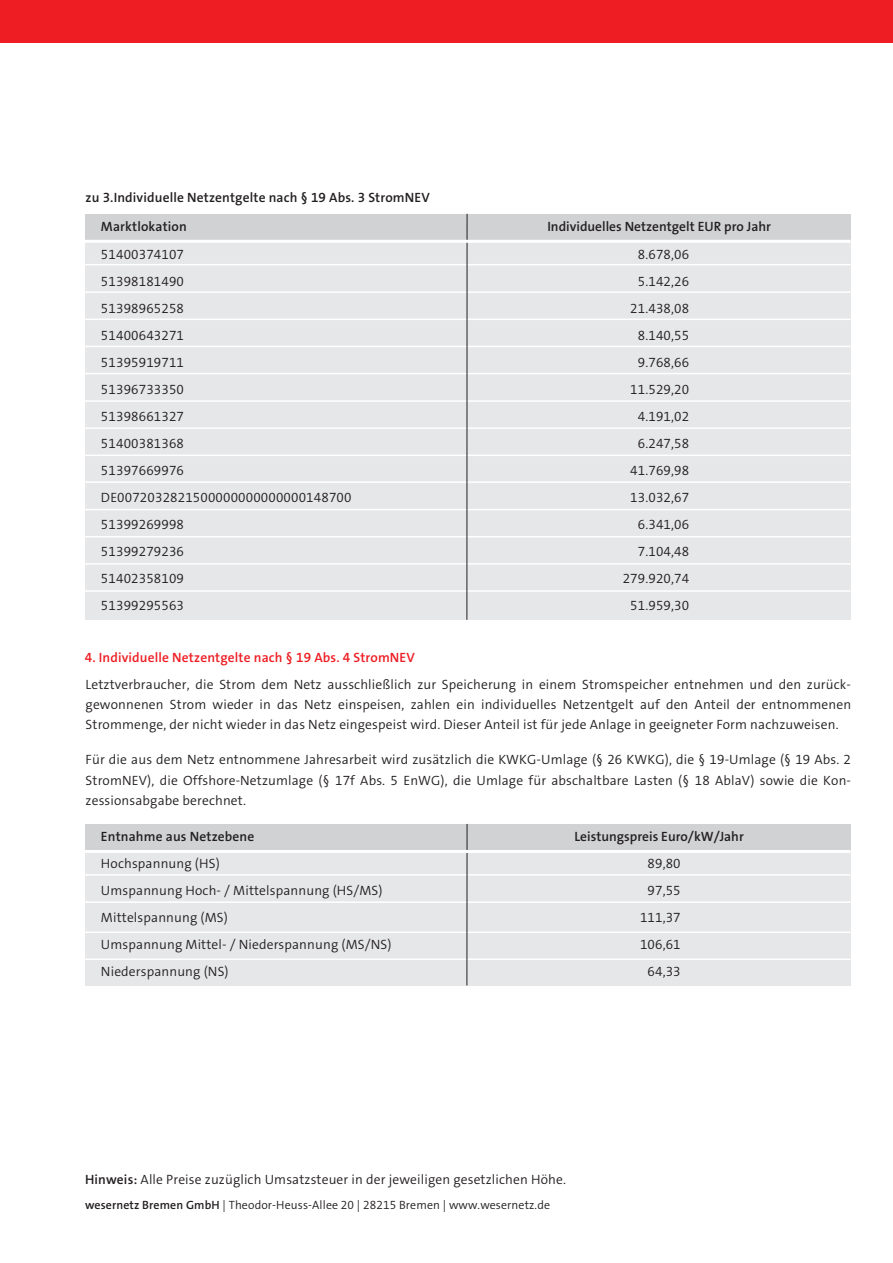
<style>
.page{position:relative;width:893px;height:1263px;background:#fff}
.page>*{position:absolute;margin:0;border:0;box-sizing:border-box;transform-origin:0 0}
.Fließtext{font:13.5px/20.2px "The Sans LP4 Se Lig";letter-spacing:.01em;color:#231f20;text-align:justify}
.Tabellentext{font:13.5px/27px "The Sans LP4 Se Lig";letter-spacing:.01em;color:#231f20}
.Tabellenzahlen{font:13.5px/27px "The Sans LP4 Se Lig";letter-spacing:.01em;color:#231f20}
.Tabellen_HEAD{font:13.5px "The Sans LP6 Se Bld";color:#231f20}
.Fließtext_Bold{font:13.5px "The Sans LP6 Se Bld";letter-spacing:.01em;color:#231f20}
.Zwischenhead{font:13.5px "The Sans LP6 Se Bld";letter-spacing:.01em;color:#ee1d23}
.Fließtext_Bold-2{font:12px "The Sans LP4 Se Lig";letter-spacing:.01em;color:#231f20}
.s1{font-family:"The Sans LP6 Se Bld"}
</style>
<div class="page">
<div style="left:0;top:0;width:893px;height:43px;background:#ee1d23"></div>
<div style="left:85px;top:236px;width:765px;height:383px;background:#e6e7e9"></div>
<div style="left:85px;top:214px;width:765px;height:26px;background:#d1d2d4"></div>
<hr style="left:84px;top:264px;width:766px;height:1px;background:#fff">
<hr style="left:84px;top:291px;width:766px;height:2px;background:#fff">
<hr style="left:84px;top:319px;width:766px;height:1px;background:#fff">
<hr style="left:84px;top:346px;width:766px;height:1px;background:#fff">
<hr style="left:84px;top:481px;width:766px;height:2px;background:#fff">
<hr style="left:84px;top:509px;width:766px;height:1px;background:#fff">
<hr style="left:84px;top:536px;width:766px;height:1px;background:#fff">
<hr style="left:84px;top:563px;width:766px;height:2px;background:#fff">
<hr style="left:84px;top:373px;width:766px;height:1px;background:#fff">
<hr style="left:84px;top:400px;width:766px;height:2px;background:#fff">
<hr style="left:84px;top:427px;width:766px;height:2px;background:#fff">
<hr style="left:84px;top:455px;width:766px;height:1px;background:#fff">
<hr style="left:84px;top:590px;width:766px;height:2px;background:#fff">
<hr style="left:466px;top:214px;width:1px;height:406px;background:#231f20">
<hr style="left:84px;top:240px;width:766px;height:3px;background:#fff">
<div style="left:85px;top:843px;width:765px;height:142px;background:#e6e7e9"></div>
<div style="left:85px;top:824px;width:765px;height:26px;background:#d1d2d4"></div>
<hr style="left:84px;top:874px;width:766px;height:2px;background:#fff">
<hr style="left:84px;top:901px;width:766px;height:2px;background:#fff">
<hr style="left:84px;top:931px;width:766px;height:2px;background:#fff">
<hr style="left:84px;top:958px;width:766px;height:2px;background:#fff">
<hr style="left:466px;top:824px;width:1px;height:161px;background:#231f20">
<hr style="left:84px;top:850px;width:766px;height:3px;background:#fff">
<p class="Fließtext_Bold" style="left:86px;top:189px;width:346px">zu 3.Individuelle Netzentgelte nach § 19 Abs. 3 StromNEV</p>
<p class="Tabellen_HEAD" style="left:101px;top:217px;width:87px">Marktlokation</p>
<p class="Tabellentext" style="left:101px;top:241px;width:85px">51400374107</p>
<p class="Tabellentext" style="left:101px;top:268px;width:85px">51398181490</p>
<p class="Tabellentext" style="left:101px;top:295px;width:85px">51398965258</p>
<p class="Tabellentext" style="left:101px;top:322px;width:85px">51400643271</p>
<p class="Tabellentext" style="left:101px;top:349px;width:85px">51395919711</p>
<p class="Tabellentext" style="left:101px;top:376px;width:85px">51396733350</p>
<p class="Tabellentext" style="left:101px;top:403px;width:85px">51398661327</p>
<p class="Tabellentext" style="left:101px;top:430px;width:85px">51400381368</p>
<p class="Tabellentext" style="left:101px;top:457px;width:252px">51397669976<br>DE0072032821500000000000000148700</p>
<p class="Tabellentext" style="left:101px;top:511px;width:85px">51399269998</p>
<p class="Tabellentext" style="left:101px;top:538px;width:85px">51399279236</p>
<p class="Tabellentext" style="left:101px;top:565px;width:85px">51402358109</p>
<p class="Tabellentext" style="left:101px;top:592px;width:85px">51399295563</p>
<p class="Tabellen_HEAD" style="left:547px;top:217px;width:225px">Individuelles Netzentgelt EUR pro Jahr</p>
<p class="Tabellenzahlen" style="left:638px;top:241px;width:53px">8.678,06</p>
<p class="Tabellenzahlen" style="left:638px;top:268px;width:53px">5.142,26</p>
<p class="Tabellenzahlen" style="left:630px;top:295px;width:60px">21.438,08</p>
<p class="Tabellenzahlen" style="left:638px;top:322px;width:53px">8.140,55</p>
<p class="Tabellenzahlen" style="left:638px;top:349px;width:53px">9.768,66</p>
<p class="Tabellenzahlen" style="left:630px;top:376px;width:60px">11.529,20</p>
<p class="Tabellenzahlen" style="left:638px;top:403px;width:53px">4.191,02</p>
<p class="Tabellenzahlen" style="left:638px;top:430px;width:53px">6.247,58</p>
<p class="Tabellenzahlen" style="left:630px;top:457px;width:60px">41.769,98<br>13.032,67</p>
<p class="Tabellenzahlen" style="left:638px;top:511px;width:53px">6.341,06</p>
<p class="Tabellenzahlen" style="left:638px;top:538px;width:53px">7.104,48</p>
<p class="Tabellenzahlen" style="left:623px;top:565px;width:68px">279.920,74</p>
<p class="Tabellenzahlen" style="left:630px;top:592px;width:60px">51.959,30</p>
<p class="Zwischenhead" style="left:85px;top:648px;width:332px">4. Individuelle Netzentgelte nach § 19 Abs. 4 StromNEV</p>
<p class="Fließtext" style="left:86px;top:674px;width:767px">Letztverbraucher, die Strom dem Netz ausschließlich zur Speicherung in einem Stromspeicher entnehmen und den zurück&shy;gewonnenen Strom wieder in das Netz einspeisen, zahlen ein individuelles Netzentgelt auf den Anteil der entnommenen Strommenge, der nicht wieder in das Netz eingespeist wird. Dieser Anteil ist für jede Anlage in geeigneter Form nachzuweisen.</p>
<p class="Fließtext" style="left:86px;top:750px;width:767px">Für die aus dem Netz entnommene Jahresarbeit wird zusätzlich die KWKG-Umlage (§ 26 KWKG), die § 19-Umlage (§ 19 Abs. 2<br>StromNEV), die Offshore-Netzumlage (§ 17f Abs. 5 EnWG), die Umlage für abschaltbare Lasten (§ 18 AblaV) sowie die Kon&shy;zessionsabgabe berechnet.</p>
<p class="Tabellen_HEAD" style="left:101px;top:827px;width:155px">Entnahme aus Netzebene</p>
<p class="Tabellen_HEAD" style="left:574px;top:827px;width:171px">Leistungspreis Euro/kW/Jahr</p>
<p class="Tabellenzahlen" style="left:648px;top:850px;width:35px">89,80</p>
<p class="Tabellenzahlen" style="left:648px;top:877px;width:35px">97,55</p>
<p class="Tabellenzahlen" style="left:640px;top:904px;width:42px">111,37</p>
<p class="Tabellenzahlen" style="left:640px;top:931px;width:42px">106,61</p>
<p class="Tabellenzahlen" style="left:648px;top:958px;width:35px">64,33</p>
<p class="Tabellentext" style="left:101px;top:850px;width:120px">Hochspannung (HS)</p>
<p class="Tabellentext" style="left:101px;top:877px;width:283px">Umspannung Hoch- / Mittelspannung (HS/MS)</p>
<p class="Tabellentext" style="left:101px;top:904px;width:128px">Mittelspannung (MS)</p>
<p class="Tabellentext" style="left:101px;top:931px;width:292px">Umspannung Mittel- / Niederspannung (MS/NS)</p>
<p class="Tabellentext" style="left:101px;top:958px;width:129px">Niederspannung (NS)</p>
<p class="Fließtext" style="left:85px;top:1169px;width:482px"><span class="s1">Hinweis:</span> Alle Preise zuzüglich Umsatzsteuer in der jeweiligen gesetzlichen Höhe.</p>
<p class="Fließtext_Bold-2" style="left:85px;top:1197px;width:467px"><span class="s1">wesernetz Bremen GmbH</span> | Theodor-Heuss-Allee 20 | 28215 Bremen | www.wesernetz.de</p>
</div>
